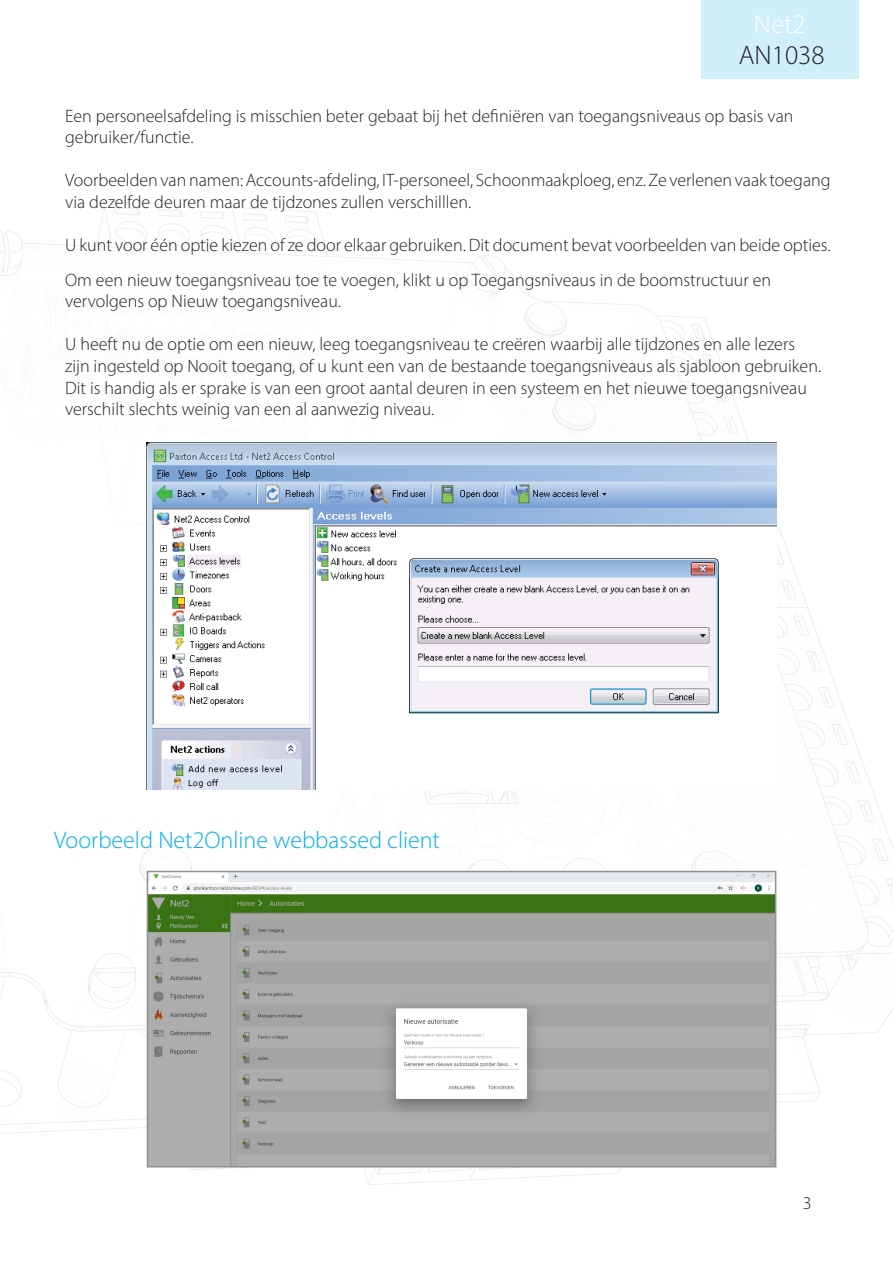
<style>
.page{position:relative;width:893px;height:1263px;background:#fff}
.page>*{position:absolute;margin:0;border:0;box-sizing:border-box;transform-origin:0 0}
.t1{font:300 27px "Myriad Pro";color:#231f20}
.t2{font:300 27px "Myriad Pro";color:#fff}
.Section_title{font:300 24px "Myriad Pro";color:#00aeef}
.Text{font:300 18px "Myriad Pro";color:#231f20}
</style>
<div class="page">
<img style="left:0;top:201px;width:893px;height:984px">
<div style="left:702px;top:0;width:157px;height:79px;background:#cfeffb"></div>
<img style="left:147px;top:442px;width:629px;height:348px">
<img style="left:150px;top:874px;width:623px;height:290px">
<div style="left:147px;top:871px;width:629px;height:296px;border:2px solid #919295"></div>
<h1 class="t2" style="left:754px;top:8px;width:53px">Net2</h1>
<h1 class="t1" style="left:739px;top:39px;width:87px">AN1038</h1>
<p class="Text" style="left:65px;top:105px;width:730px">Een personeelsafdeling is misschien beter gebaat bij het definiëren van toegangsniveaus op basis van</p>
<p class="Text" style="left:65px;top:126px;width:130px">gebruiker/functie.</p>
<p class="Text" style="left:65px;top:170px;width:767px">Voorbeelden van namen: Accounts-afdeling, IT-personeel, Schoonmaakploeg, enz. Ze verlenen vaak toegang</p>
<p class="Text" style="left:65px;top:191px;width:408px">via dezelfde deuren maar de tijdzones zullen verschilllen.</p>
<p class="Text" style="left:65px;top:234px;width:767px">U kunt voor één optie kiezen of ze door elkaar gebruiken. Dit document bevat voorbeelden van beide opties.</p>
<p class="Text" style="left:65px;top:269px;width:707px">Om een nieuw toegangsniveau toe te voegen, klikt u op Toegangsniveaus in de boomstructuur en</p>
<p class="Text" style="left:65px;top:290px;width:277px">vervolgens op Nieuw toegangsniveau.</p>
<p class="Text" style="left:65px;top:334px;width:731px">U heeft nu de optie om een nieuw, leeg toegangsniveau te creëren waarbij alle tijdzones en alle lezers</p>
<p class="Text" style="left:65px;top:355px;width:757px">zijn ingesteld op Nooit toegang, of u kunt een van de bestaande toegangsniveaus als sjabloon gebruiken.</p>
<p class="Text" style="left:65px;top:377px;width:743px">Dit is handig als er sprake is van een groot aantal deuren in een systeem en het nieuwe toegangsniveau</p>
<p class="Text" style="left:65px;top:398px;width:371px">verschilt slechts weinig van een al aanwezig niveau.</p>
<p class="Section_title" style="left:54px;top:826px;width:388px">Voorbeeld Net2Online webbassed client</p>
<p class="Text" style="left:803px;top:1192px;width:10px">3</p>
</div>
